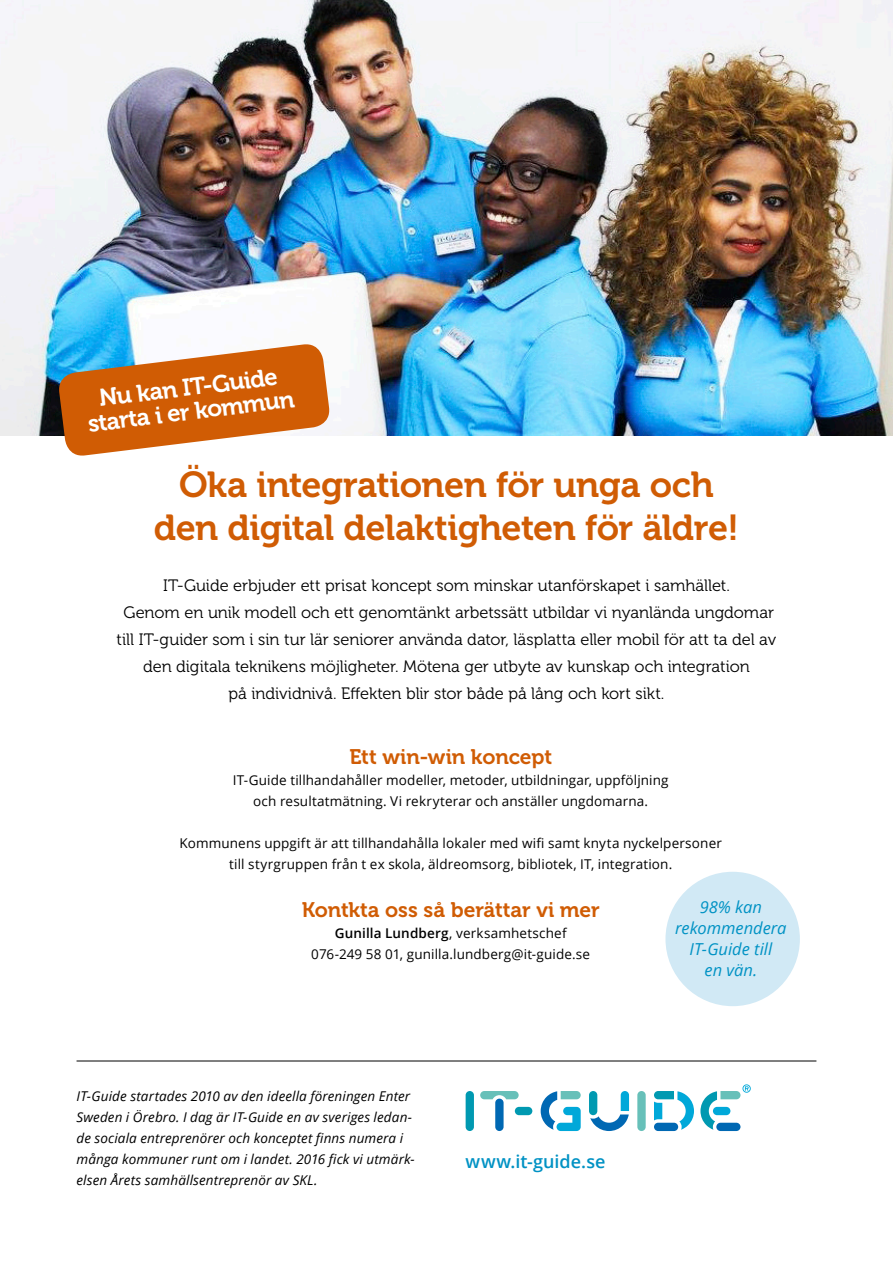
<style>
.page{position:relative;width:893px;height:1263px;background:#fff}
.page>*{position:absolute;margin:0;border:0;box-sizing:border-box;transform-origin:0 0}
.t1{font:36px/43.2px "Museo 700";letter-spacing:-.015em;color:#d05c04;text-align:center}
.t2{font:24px/24px "Museo 700";color:#fff;text-align:center}
.t3{font:21px "Museo 700";letter-spacing:-.005em;color:#d05c04}
.t4{font:600 18px "Open Sans";color:#0092c4}
.t5{font:16.5px/27px "Museo 300";letter-spacing:-.005em;color:#000;text-align:center}
.t6{font:italic 16.5px/21px "Open Sans";color:#0092c4;text-align:center}
.t7{font:13.5px/21px "Open Sans";letter-spacing:.01em;color:#000;text-align:center}
.t8{font:italic 13.5px/21px "Open Sans";letter-spacing:.01em;color:#000}
.s1{font-weight:600}
</style>
<div class="page">
<div style="left:665px;top:872px;width:135px;height:134px;background:#d1e9f5;border-radius:50%"></div>
<img style="left:0;top:0;width:893px;height:436px">
<div style="left:466px;top:1091px;width:8px;height:40px;background:#0099b1;border-radius:4px"></div>
<div style="left:637px;top:1091px;width:9px;height:40px;background:#67c0b9;border-radius:4px"></div>
<div style="left:495px;top:1098px;width:9px;height:33px;background:#0068b3;border-radius:4px"></div>
<svg style="left:589px;top:1091px;width:8px;height:24px"></svg>
<div style="left:654px;top:1123px;width:24px;height:8px;background:#0068b3;border-radius:4px"></div>
<svg style="left:716px;top:1123px;width:24px;height:8px"></svg>
<div style="left:515px;top:1107px;width:17px;height:8px;background:#0099b1;border-radius:4px"></div>
<svg style="left:480px;top:1091px;width:39px;height:8px"></svg>
<svg style="left:541px;top:1091px;width:40px;height:40px"></svg>
<svg style="left:590px;top:1091px;width:39px;height:40px"></svg>
<svg style="left:654px;top:1091px;width:40px;height:39px"></svg>
<svg style="left:700px;top:1084px;width:51px;height:46px"></svg>
<svg style="left:57px;top:342px;width:274px;height:114px"></svg>
<hr style="left:77px;top:1060px;width:739px;height:1px;background:#000">
<h2 class="t2" style="left:84px;top:388px;width:209px;rotate:-7deg">Nu kan IT-Guide starta i er kommun</h2>
<h1 class="t1" style="left:154px;top:463px;width:587px">Öka integrationen för unga och den digital delaktigheten för äldre!</h1>
<p class="t5" style="left:117px;top:572px;width:661px">IT-Guide erbjuder ett prisat koncept som minskar utanförskapet i samhället.<br>Genom en unik modell och ett genomtänkt arbetssätt utbildar vi nyanlända ungdomar till IT-guider som i sin tur lär seniorer använda dator, läsplatta eller mobil för att ta del av den digitala teknikens möjligheter. Mötena ger utbyte av kunskap och integration<br>på individnivå. Effekten blir stor både på lång och kort sikt.</p>
<p class="t3" style="left:349px;top:745px;width:204px">Ett win-win koncept</p>
<p class="t7" style="left:233px;top:769px;width:437px">IT-Guide tillhandahåller modeller, metoder, utbildningar, uppföljning och resultatmätning. Vi rekryterar och anställer ungdomarna.</p>
<p class="t7" style="left:180px;top:832px;width:544px">Kommunens uppgift är att tillhandahålla lokaler med wifi samt knyta nyckelpersoner till styrgruppen från t ex skola, äldreomsorg, bibliotek, IT, integration.</p>
<p class="t3" style="left:302px;top:898px;width:300px">Kontkta oss så berättar vi mer</p>
<p class="t7" style="left:311px;top:922px;width:280px"><span class="s1">Gunilla Lundberg</span>, verksamhetschef<br>076-249 58 01, gunilla.lundberg@it-guide.se</p>
<p class="t6" style="left:675px;top:895px;width:113px">98% kan rekommendera<br>IT-Guide till<br>en vän.</p>
<p class="t8" style="left:77px;top:1085px;width:340px">IT-Guide startades 2010 av den ideella föreningen Enter Sweden i Örebro. I dag är IT-Guide en av sveriges ledan&shy;de sociala entreprenörer och konceptet finns numera i många kommuner runt om i landet. 2016 fick vi utmärk&shy;elsen Årets samhällsentreprenör av SKL.</p>
<p class="t4" style="left:466px;top:1149px;width:141px">www.it-guide.se</p>
</div>
